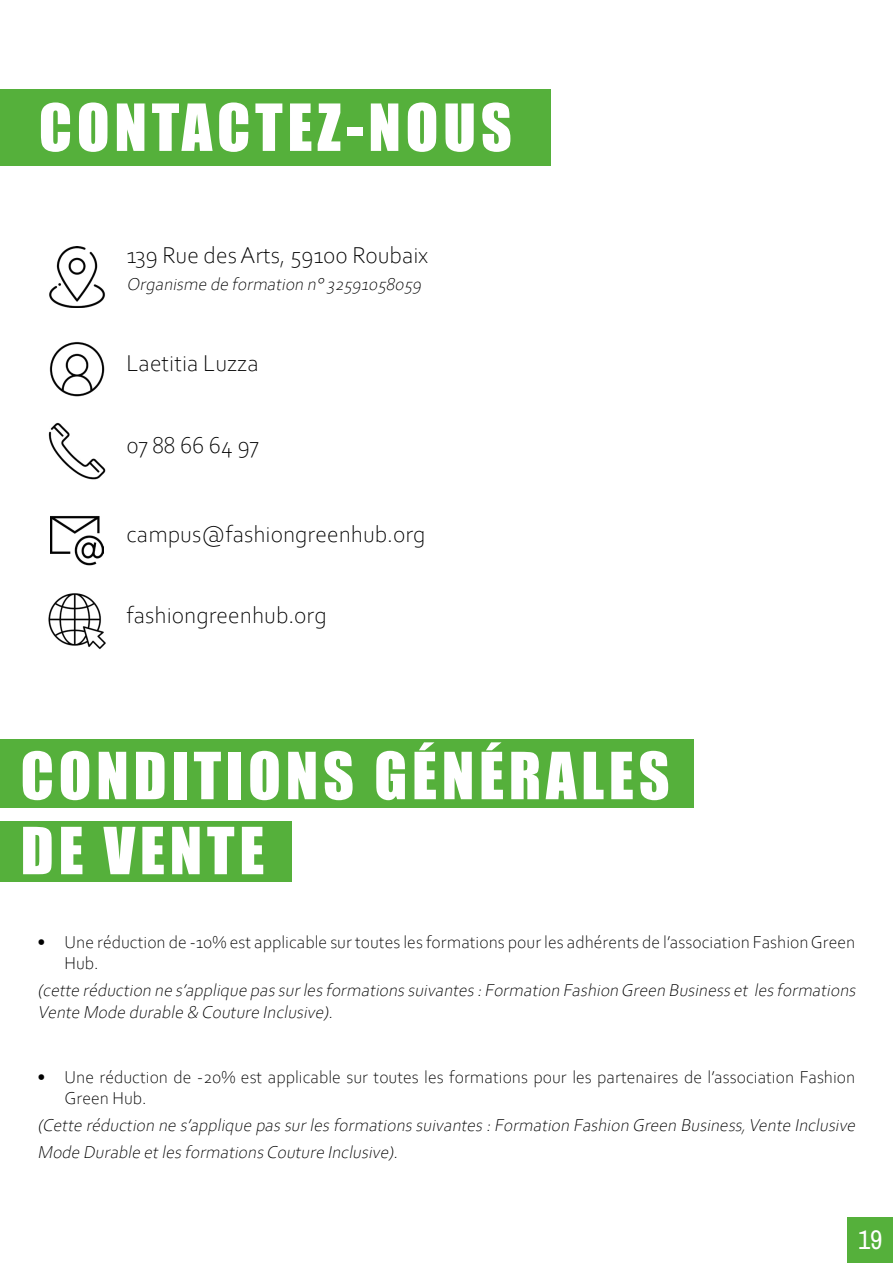
<style>
.page{position:relative;width:893px;height:1263px;background:#fff}
.page>*{position:absolute;margin:0;border:0;box-sizing:border-box;transform-origin:0 0}
.t1{font:60px/75px "Impact";letter-spacing:.08em;color:#fff}
.t2{font:27px "Archivo Narrow";color:#fff}
.t3{font:300 24px "Corbel";color:#000}
.t4{font:italic 300 18px/21.6px "Corbel";color:#000}
.t5{font:300 18px/21.6px "Corbel";color:#000}
</style>
<div class="page">
<div style="left:0;top:821px;width:292px;height:61px;background:#55b03b"></div>
<div style="left:848px;top:1217px;width:45px;height:46px;background:#55b03b"></div>
<div style="left:0;top:89px;width:551px;height:76px;background:#55b03b"></div>
<img style="left:50px;top:516px;width:54px;height:50px">
<img style="left:48px;top:593px;width:58px;height:56px">
<img style="left:49px;top:342px;width:56px;height:55px">
<img style="left:48px;top:422px;width:58px;height:58px">
<img style="left:49px;top:247px;width:56px;height:61px">
<div style="left:0;top:739px;width:693px;height:68px;background:#55b03b"></div>
<h1 class="t1" style="left:39px;top:88px;width:475px">CONTACTEZ-NOUS</h1>
<h3 class="t3" style="left:126px;top:240px;width:303px">139 Rue des Arts, 59100 Roubaix</h3>
<p class="t4" style="left:126px;top:272px;width:300px">Organisme de formation n° 32591058059</p>
<h3 class="t3" style="left:126px;top:348px;width:134px">Laetitia Luzza</h3>
<h3 class="t3" style="left:126px;top:430px;width:134px">07 88 66 64 97</h3>
<h3 class="t3" style="left:126px;top:519px;width:301px">campus@fashiongreenhub.org</h3>
<h3 class="t3" style="left:126px;top:600px;width:202px">fashiongreenhub.org</h3>
<h1 class="t1" style="left:21px;top:737px;width:650px">CONDITIONS GÉNÉRALES<br>DE VENTE</h1>
<p class="t5" style="left:65px;top:930px;width:792px;text-indent:-27px">• Une réduction de -10% est applicable sur toutes les formations pour les adhérents de l’association Fashion Green<br>Hub.</p>
<p class="t4" style="left:38px;top:979px;width:823px">(cette réduction ne s’applique passurlesformationssuivantes:Formation Fashion Green Businesset lesformations<br>Vente Mode durable &amp; Couture Inclusive).</p>
<p class="t5" style="left:65px;top:1065px;width:792px;text-indent:-27px">• Une réduction de -20% est applicable sur toutes les formations pour les partenaires de l’association Fashion<br>Green Hub.</p>
<p class="t4" style="left:38px;top:1111px;width:823px;line-height:27px">(Cette réduction ne s’applique passurlesformationssuivantes:Formation Fashion Green Business,Vente Inclusive<br>Mode Durable etlesformationsCouture Inclusive).</p>
<h2 class="t2" style="left:858px;top:1220px;width:26px">19</h2>
</div>
